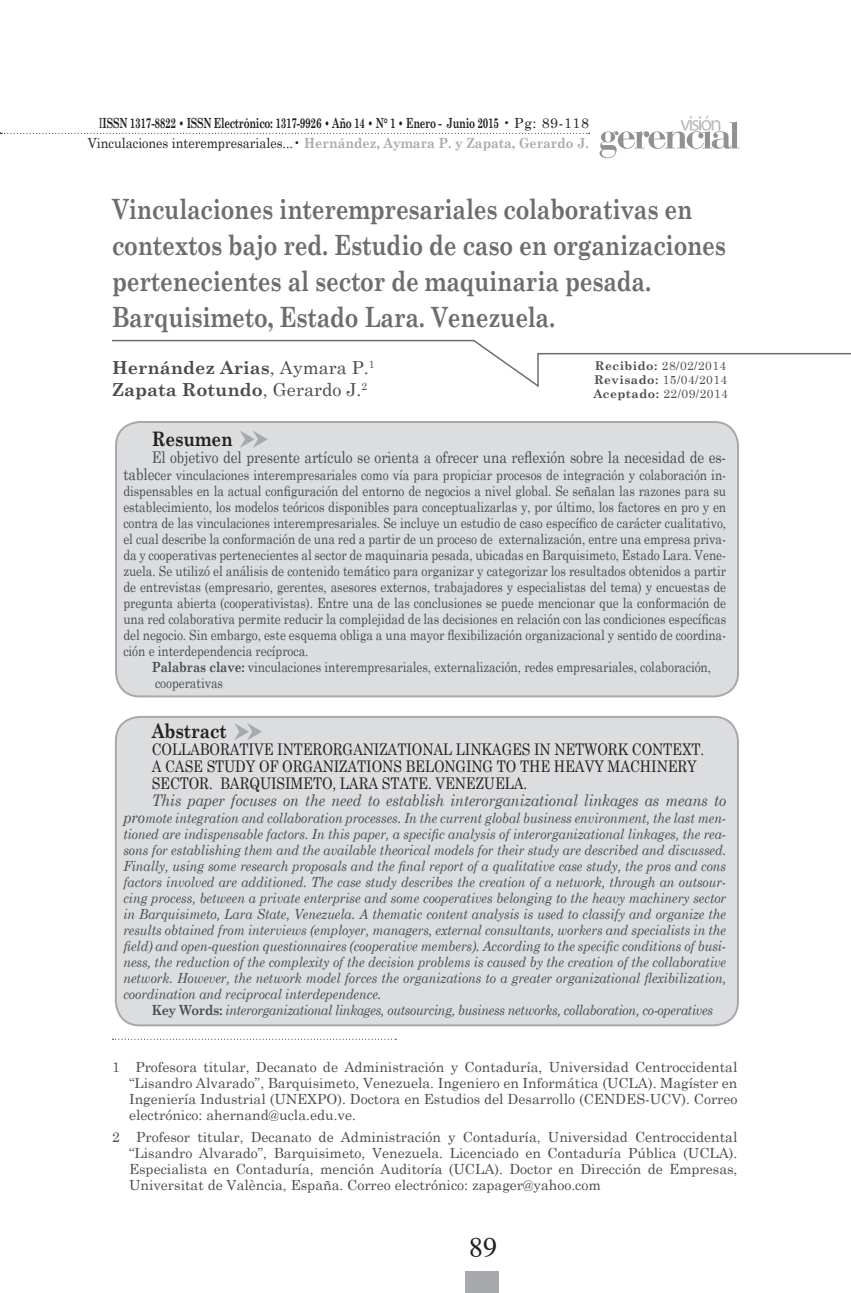
<style>
.page{position:relative;width:851px;height:1293px;background:#fff}
.page>*{position:absolute;margin:0;border:0;box-sizing:border-box;transform-origin:0 0}
.t1{font:700 28px/36px "Century Schoolbook";letter-spacing:-.01em;color:#6c6d70;scale:.8 1}
.t2{font:28px "Times";color:#231f20}
.t3{font:700 20px "Century Schoolbook";letter-spacing:-.005em;color:#231f20;scale:.85 1}
.t4{font:700 18px/21.6px "Century Schoolbook";color:#4b4c4d}
.t5{font:16px/17px "Century Schoolbook";letter-spacing:-.005em;color:#231f20;scale:.85 1}
.t6{font:16px "Century Schoolbook";letter-spacing:-.005em;color:#4b4c4d;scale:.85 1}
.t7{font:italic 16px "Century Schoolbook";letter-spacing:-.005em;color:#4b4c4d;scale:.9 1}
.t8{font:14px/16px "Century Schoolbook";color:#4b4c4d;text-align:justify;scale:.85 1}
.t9{font:italic 14px/16px "Century Schoolbook";letter-spacing:-.025em;color:#4b4c4d;text-align:justify;scale:.9 1}
.t10{font:14px/16px "Century Schoolbook";color:#4b4c4d;text-align:justify}
.t11{font:700 14px/20px "Century Schoolbook";letter-spacing:-.025em;color:#231f20;text-align:right;scale:.7 1}
.t12{font:12px/14px "Century Schoolbook";letter-spacing:.04em;color:#4b4c4d}
.s1{font-weight:400}
.s2{color:#a8a9ad}
.s3{font-size:16px}
.s4{font-weight:700}
.s5{font-weight:700;font-style:normal}
</style>
<div class="page">
<svg style="left:599px;top:116px;width:140px;height:42px"></svg>
<div style="left:465px;top:1271px;width:34px;height:22px;background:#a8a9ad"></div>
<svg style="left:0;top:133px;width:589px;height:1px"></svg>
<div style="left:116px;top:717px;width:621px;height:308px;background:#dcdddf;border-radius:24px"></div>
<div style="left:115px;top:716px;width:623px;height:310px;border:2px solid #a8a9ad;border-radius:24px"></div>
<div style="left:116px;top:422px;width:622px;height:274px;background:#dcdddf;border-radius:24px"></div>
<div style="left:115px;top:421px;width:624px;height:276px;border:2px solid #a8a9ad;border-radius:24px"></div>
<svg style="left:112px;top:1038px;width:284px;height:1px"></svg>
<svg style="left:240px;top:431px;width:28px;height:17px"></svg>
<svg style="left:112px;top:339px;width:738px;height:49px"></svg>
<svg style="left:234px;top:723px;width:28px;height:17px"></svg>
<p class="t11" style="left:88px;top:113px;width:717px"><span class="s1">I</span>ISSN 1317-8822 • ISSN Electrónico: 1317-9926 • Año 14 • N° 1 • Enero - Junio 2015 <span class="s1">• Pg: 89-118<br>Vinculaciones interempresariales...•</span> <span class="s2">Hernández, Aymara P. y Zapata, Gerardo J.</span></p>
<h1 class="t1" style="left:112px;top:190px;width:769px">Vinculaciones interempresariales colaborativas en contextos bajo red. Estudio de caso en organizaciones pertenecientes al sector de maquinaria pesada.<br>Barquisimeto, Estado Lara. Venezuela.</h1>
<p class="t4" style="left:112px;top:357px;width:264px">Hernández Arias<span class="s1">, Aymara P.</span><sup>1<br></sup>Zapata Rotundo<span class="s1">, Gerardo J.</span><sup>2</sup></p>
<h2 class="t3" style="left:152px;top:427px;width:97px">Resumen</h2>
<p class="t6" style="left:152px;top:447px;width:677px">El objetivo del presente artículo se orienta a ofrecer una reflexión sobre la necesidad de es-</p>
<p class="t8" style="left:123px;top:467px;width:710px"><span class="s3">tablec</span>er vinculaciones interempresariales como vía para propiciar procesos de integración y colaboración in&shy;dispensables en la actual configuración del entorno de negocios a nivel global. Se señalan las razones para su establecimiento, los modelos teóricos disponibles para conceptualizarlas y, por último, los factores en pro y en contra de las vinculaciones interempresariales. Se incluye un estudio de caso específico de carácter cualitativo, el cual describe la conformación de una red a partir de un proceso de externalización, entre una empresa priva&shy;da y cooperativas pertenecientes al sector de maquinaria pesada, ubicadas en Barquisimeto, Estado Lara. Vene&shy;zuela. Se utilizó el análisis de contenido temático para organizar y categorizar los resultados obtenidos a partir de entrevistas (empresario, gerentes, asesores externos, trabajadores y especialistas del tema) y encuestas de pregunta abierta (cooperativistas). Entre una de las conclusiones se puede mencionar que la conformación de una red colaborativa permite reducir la complejidad de las decisiones en relación con las condiciones específicas del negocio. Sin embargo, este esquema obliga a una mayor flexibilización organizacional y sentido de coordina&shy;ción e interdependencia recíproca.</p>
<p class="t8" style="left:152px;top:659px;width:659px"><span class="s4">Palabras clave:</span> vinculaciones interempresariales, externalización, redes empresariales, colaboración, cooperativas</p>
<h2 class="t3" style="left:152px;top:719px;width:90px">Abstract</h2>
<p class="t5" style="left:152px;top:740px;width:651px">Collaborative interorganizational linkages in network c ontext.<br>A case study of organizations belonging to the heavy machinery sector. Barquisimeto, Lara State . Venezuela.</p>
<p class="t7" style="left:152px;top:790px;width:639px">This paper focuses on the need to establish interorganizational linkages as means to</p>
<p class="t9" style="left:123px;top:810px;width:671px"><span class="s3">pro</span>mote integration and collaboration processes. In the current global business environment, the last men&shy;tioned are indispensable factors. In this paper, a specific analysis of interorganizational linkages, the rea&shy;sons for establishing them and the available theorical models for their study are described and discussed.<br>Finally, using some research proposals and the final report of a qualitative case study, the pros and cons factors involved are additioned. The case study describes the creation of a network, through an outsour&shy;cing process, between a private enterprise and some cooperatives belonging to the heavy machinery sector in Barquisimeto, Lara State, Venezuela. A thematic content analysis is used to classify and organize the results obtained from interviews (employer, managers, external consultants, workers and specialists in the field) and open-question questionnaires (cooperative members). According to the specific conditions of busi&shy;ness, the reduction of the complexity of the decision problems is caused by the creation of the collaborative network. However, the network model forces the organizations to a greater organizational flexibilization, coordination and reciprocal interdependence.</p>
<p class="t9" style="left:152px;top:1002px;width:625px"><span class="s5">Key Words:</span> interorganizational linkages, outsourcing, business networks, collaboration, co-operatives</p>
<p class="t12" style="left:593px;top:358px;width:136px"><span class="s4">Recibido:</span> 28/02/2014<br><span class="s4">Revisado:</span> 15/04/2014<br><span class="s4">Aceptado:</span> 22/09/2014</p>
<p class="t10" style="left:129px;top:1059px;width:610px;text-indent:-17px">1 Profesora titular, Decanato de Administración y Contaduría, Universidad Centroccidental “Lisandro Alvarado”, Barquisimeto, Venezuela. Ingeniero en Informática (UCLA). Magíster en Ingeniería Industrial (UNEXPO). Doctora en Estudios del Desarrollo (CEND ES-UCV). Correo electrónico: ahernand@ucla.edu.ve.</p>
<p class="t10" style="left:129px;top:1128px;width:610px;text-indent:-17px">2 Profesor titular, Decanato de Administración y Contaduría, Universidad Centroccidental “Lisandro Alvarado”, Barquisimeto, Venezuela. Licenciado en Contaduría Pública (UCLA).<br>Especialista en Contaduría, mención Auditoría (UCLA). Doctor en Dirección de Empresas, Universitat de València, España. Correo electrónico: zapager@yahoo.com</p>
<h1 class="t2" style="left:469px;top:1221px;width:29px">89</h1>
</div>
